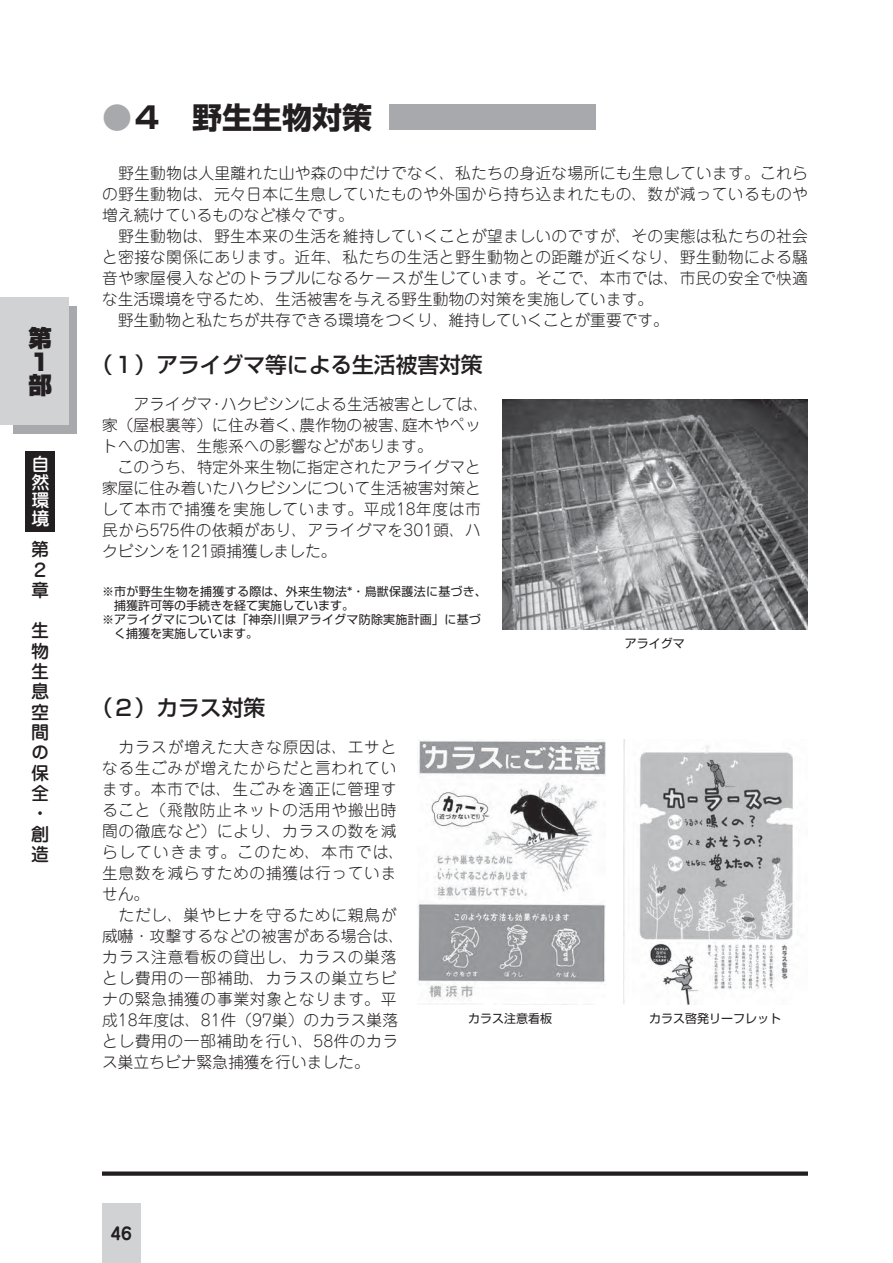
<style>
.page{position:relative;width:893px;height:1263px;background:#fff}
.page>*{position:absolute;margin:0;border:0;box-sizing:border-box;transform-origin:0 0}
.t1{font:30px "Shin Go Pro Bold 90 pv RKSJ H";color:#231f20}
.t2{font:23.4px/23.4px "Shin Go Pro Ultra 90 pv RKSJ V";color:#231f20}
.t3{font:21.75px "Shin Go Pro Medium 90 pv RKSJ H";color:#231f20}
.t4{font:18px/20.4px "Jun 34 Pro Medium 90 pv RKSJ V";color:#231f20}
.t5{font:18px/18px "Jun 34 Pro Medium 90 pv RKSJ V";color:#fff;text-align:justify}
.t6{font:16.95px "Jun 501 Pro Bold 90 pv RKSJ H";color:#231f20}
.t7{font:15.75px/21px "Jun 101 Pro Light 90 pv RKSJ H";letter-spacing:.02em;color:#231f20}
.t8{font:15.75px/21px "Jun 101 Pro Light 90 pv RKSJ H";letter-spacing:.045em;color:#231f20}
.t9{font:15.75px/21px "Jun 101 Pro Light 90 pv RKSJ H";color:#231f20}
.t10{font:12px "Shin Go Pro Regular 90 pv RKSJ H";letter-spacing:.02em;color:#231f20}
.t11{font:12px "Shin Go Pro Regular 90 pv RKSJ H";color:#231f20}
.s1{color:#a7a9ac}
</style>
<div class="page">
<div style="left:13px;top:306px;width:63px;height:128px;background:#a7a9ac"></div>
<div style="left:0;top:298px;width:68px;height:127px;background:#d1d2d4"></div>
<div style="left:102px;top:1171px;width:706px;height:5px;background:#231f20"></div>
<div style="left:102px;top:1203px;width:38px;height:60px;background:#d1d2d4"></div>
<div style="left:25px;top:451px;width:30px;height:81px;background:#231f20"></div>
<img style="left:502px;top:400px;width:306px;height:229px">
<img style="left:624px;top:740px;width:169px;height:265px">
<img style="left:418px;top:740px;width:187px;height:265px">
<p class="t2" style="left:29px;top:330px;width:25px">第<br>１部</p>
<p class="t5" style="left:31px;top:458px;width:19px">自然環境</p>
<p class="t4" style="left:31px;top:541px;width:19px">第<br>２章</p>
<p class="t4" style="left:31px;top:623px;width:19px">生物生息空間の保全・創造</p>
<p class="t1" style="left:102px;top:106px;width:511px"><span class="s1">●</span>４　野生生物対策<span class="s1">■</span></p>
<p class="t7" style="left:102px;top:165px;width:707px">　野生動物は人里離れた山や森の中だけでなく、私たちの身近な場所にも生息しています。これらの野生動物は、元々日本に生息していたものや外国から持ち込まれたもの、数が減っているものや増え続けているものなど様々です。<br>　野生動物は、野生本来の生活を維持していくことが望ましいのですが、その実態は私たちの社会と密接な関係にあります。近年、私たちの生活と野生動物との距離が近くなり、野生動物による騒音や家屋侵入などのトラブルになるケースが生じています。そこで、本市では、市民の安全で快適な生活環境を守るため、生活被害を与える野生動物の対策を実施しています。<br>　野生動物と私たちが共存できる環境をつくり、維持していくことが重要です。</p>
<p class="t3" style="left:91px;top:357px;width:393px">（１）アライグマ等による生活被害対策</p>
<p class="t9" style="left:102px;top:396px;width:388px">　　アライグマ・ハクビシンによる生活被害としては、家（屋根裏等）に住み着く、農作物の被害、庭木やペットへの加害、生態系への影響などがあります。<br>　このうち、特定外来生物に指定されたアライグマと家屋に住み着いたハクビシンについて生活被害対策として本市で捕獲を実施しています。平成18年度は市民から575件の依頼があり、アライグマを301頭、ハクビシンを121頭捕獲しました。</p>
<p class="t10" style="left:102px;top:587px;width:386px">※市が野生生物を捕獲する際は、外来生物法*・鳥獣保護法に基づき、</p>
<p class="t11" style="left:114px;top:601px;width:242px">捕獲許可等の手続きを経て実施しています。</p>
<p class="t10" style="left:102px;top:615px;width:380px">※アライグマについては「神奈川県アライグマ防除実施計画」に基づ</p>
<p class="t11" style="left:114px;top:629px;width:146px">く捕獲を実施しています。</p>
<p class="t10" style="left:625px;top:639px;width:61px">アライグマ</p>
<p class="t3" style="left:91px;top:700px;width:175px">（２）カラス対策</p>
<p class="t8" style="left:102px;top:739px;width:304px">　カラスが増えた大きな原因は、エサとなる生ごみが増えたからだと言われています。本市では、生ごみを適正に管理すること（飛散防止ネットの活用や搬出時間の徹底など）により、カラスの数を減らしていきます。このため、本市では、生息数を減らすための捕獲は行っていません。<br>　ただし、巣やヒナを守るために親鳥が威嚇・攻撃するなどの被害がある場合は、カラス注意看板の貸出し、カラスの巣落とし費用の一部補助、カラスの巣立ちビナの緊急捕獲の事業対象となります。平成18年度は、81件（97巣）のカラス巣落とし費用の一部補助を行い、58件のカラス巣立ちビナ緊急捕獲を行いました。</p>
<p class="t11" style="left:468px;top:1014px;width:85px">カラス注意看板</p>
<p class="t11" style="left:649px;top:1014px;width:133px">カラス啓発リーフレット</p>
<p class="t6" style="left:110px;top:1227px;width:23px">46</p>
</div>
